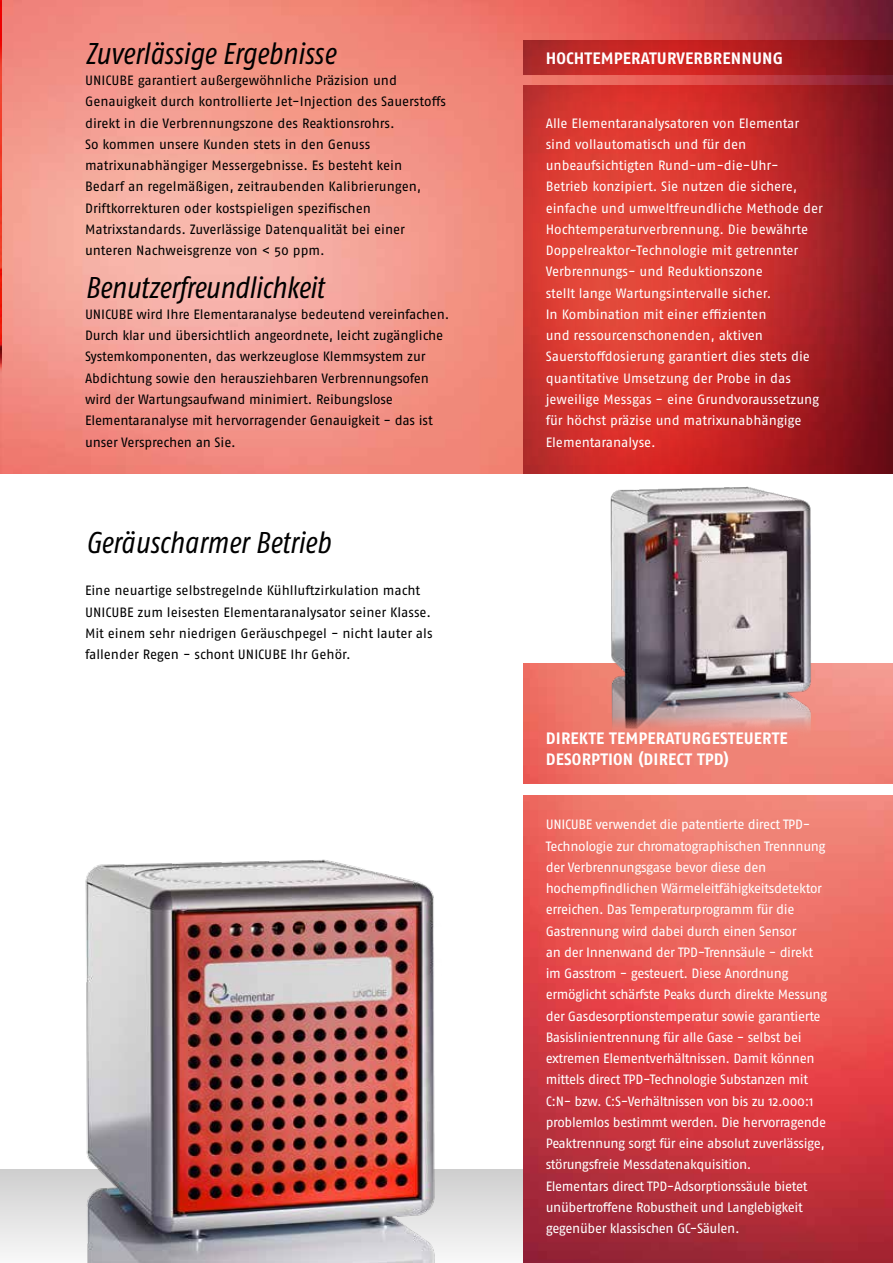
<style>
.page{position:relative;width:893px;height:1263px;background:#fff}
.page>*{position:absolute;margin:0;border:0;box-sizing:border-box;transform-origin:0 0}
.t1{font:italic condensed 30px "Fago Pro";letter-spacing:-.005em;color:#000}
.t2{font:700 16.5px/21.3px "Fago Pro";letter-spacing:.01em;color:#fff}
.t3{font:13.5px/21.3px "Fago Pro";letter-spacing:-.005em;color:#000}
.t4{font:13.5px/21.3px "Fago Pro";letter-spacing:-.025em;color:#fff}
.t5{font:13.5px/21.3px "Fago Pro";letter-spacing:-.005em;color:#fff}
</style>
<div class="page">
<img style="left:0;top:0;width:893px;height:473px">
<img style="left:523px;top:41px;width:370px;height:34px">
<img style="left:523px;top:86px;width:370px;height:305px">
<img style="left:0;top:783px;width:626px;height:480px">
<img style="left:523px;top:738px;width:370px;height:45px">
<img style="left:523px;top:795px;width:370px;height:468px">
<img style="left:425px;top:391px;width:468px;height:347px">
<h1 class="t1" style="left:85px;top:35px;width:252px">Zuverlässige Ergebnisse</h1>
<p class="t3" style="left:85px;top:70px;width:362px">UNICUBE garantiert außergewöhnliche Präzision und Genauigkeit durch kontrollierte Jet-Injection des Sauerstoffs direkt in die Verbrennungszone des Reaktionsrohrs.<br>So kommen unsere Kunden stets in den Genuss matrixunabhängiger Messergebnisse. Es besteht kein<br>Bedarf an regelmäßigen, zeitraubenden Kalibrierungen, Driftkorrekturen oder kostspieligen spezifischen Matrixstandards. Zuverlässige Datenqualität bei einer unteren Nachweisgrenze von &lt; 50 ppm.</p>
<h1 class="t1" style="left:85px;top:269px;width:240px">Benutzerfreundlichkeit</h1>
<p class="t3" style="left:85px;top:304px;width:366px">UNICUBE wird Ihre Elementaranalyse bedeutend vereinfachen.<br>Durch klar und übersichtlich angeordnete, leicht zugängliche Systemkomponenten, das werkzeuglose Klemmsystem zur Abdichtung sowie den herausziehbaren Verbrennungsofen wird der Wartungsaufwand minimiert. Reibungslose Elementaranalyse mit hervorragender Genauigkeit - das ist unser Versprechen an Sie.</p>
<h1 class="t1" style="left:85px;top:524px;width:247px">Geräuscharmer Betrieb</h1>
<p class="t3" style="left:85px;top:580px;width:349px">Eine neuartige selbstregelnde Kühlluftzirkulation macht UNICUBE zum leisesten Elementaranalysator seiner Klasse.<br>Mit einem sehr niedrigen Geräuschpegel - nicht lauter als fallender Regen - schont UNICUBE Ihr Gehör.</p>
<p class="t2" style="left:546px;top:47px;width:239px">HOCHTEMPERATURVERBRENNUNG</p>
<p class="t5" style="left:546px;top:112px;width:279px">Alle Elementaranalysatoren von Elementar sind vollautomatisch und für den unbeaufsichtigten Rund-um-die-Uhr-Betrieb konzipiert. Sie nutzen die sichere, einfache und umweltfreundliche Methode der Hochtemperaturverbrennung. Die bewährte Doppelreaktor-Technologie mit getrennter Verbrennungs- und Reduktionszone<br>stellt lange Wartungsintervalle sicher.<br>In Kombination mit einer effizienten<br>und ressourcenschonenden, aktiven Sauerstoffdosierung garantiert dies stets die quantitative Umsetzung der Probe in das jeweilige Messgas - eine Grundvoraussetzung für höchst präzise und matrixunabhängige Elementaranalyse.</p>
<p class="t2" style="left:546px;top:728px;width:243px">DIREKTE TEMPERATURGESTEUERTE<br>DESORPTION (DIRECT TPD)</p>
<p class="t4" style="left:546px;top:814px;width:283px">UNICUBE verwendet die patentierte direct TPD-Technologie zur chromatographischen Trennnung der Verbrennungsgase bevor diese den hochempfindlichen Wärmeleitfähigkeitsdetektor erreichen. Das Temperaturprogramm für die Gastrennung wird dabei durch einen Sensor<br>an der Innenwand der TPD-Trennsäule - direkt im Gasstrom - gesteuert. Diese Anordnung ermöglicht schärfste Peaks durch direkte Messung der Gasdesorptionstemperatur sowie garantierte Basislinientrennung für alle Gase - selbst bei extremen Elementverhältnissen. Damit können mittels direct TPD-Technologie Substanzen mit C:N- bzw. C:S-Verhältnissen von bis zu 12.000:1 problemlos bestimmt werden. Die hervorragende Peaktrennung sorgt für eine absolut zuverlässige, störungsfreie Messdatenakquisition.<br>Elementars direct TPD-Adsorptionssäule bietet unübertroffene Robustheit und Langlebigkeit gegenüber klassischen GC-Säulen.</p>
</div>
